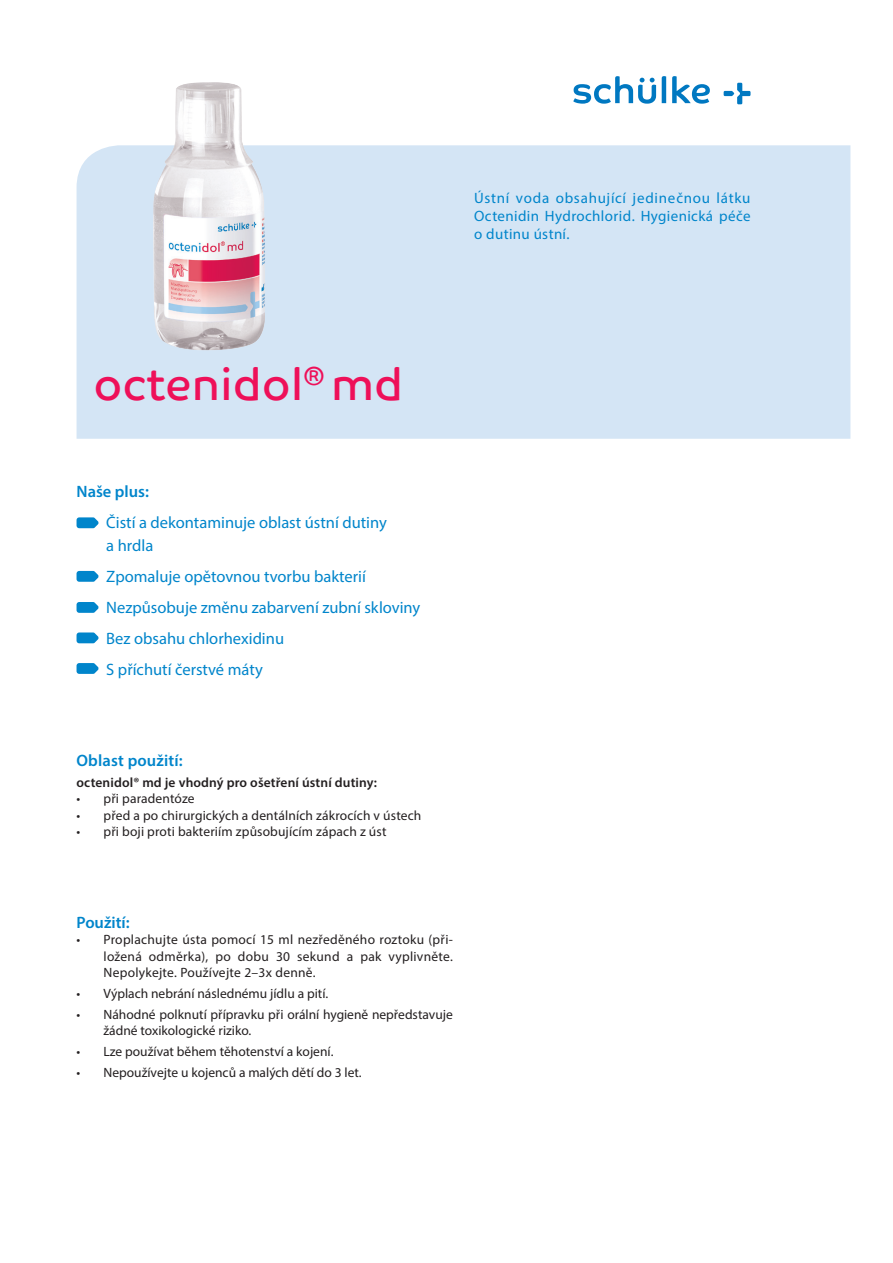
<style>
.page{position:relative;width:893px;height:1263px;background:#fff}
.page>*{position:absolute;margin:0;border:0;box-sizing:border-box;transform-origin:0 0}
.t1{font:45px "Co Text";color:#ee1059}
.t2{font:16.5px/31px "Myriad Pro";color:#0085cb}
.t3{font:600 16.5px "Myriad Pro";color:#0085cb}
.t4{font:15px/18px "Myriad Pro";letter-spacing:.025em;color:#0085cb;text-align:justify}
.t5{font:13.5px/16.5px "Myriad Pro";color:#231f20;text-align:justify}
.t6{font:600 13.5px "Myriad Pro";letter-spacing:.01em;color:#231f20}
</style>
<div class="page">
<div style="left:77px;top:145px;width:773px;height:294px;background:#d4e5f5"></div>
<svg style="left:77px;top:602px;width:22px;height:11px"></svg>
<svg style="left:77px;top:571px;width:22px;height:11px"></svg>
<svg style="left:77px;top:517px;width:22px;height:11px"></svg>
<svg style="left:77px;top:632px;width:22px;height:11px"></svg>
<svg style="left:77px;top:663px;width:22px;height:11px"></svg>
<img style="left:153px;top:82px;width:112px;height:270px">
<svg style="left:573px;top:76px;width:83px;height:28px"></svg>
<svg style="left:662px;top:76px;width:4px;height:27px"></svg>
<svg style="left:672px;top:76px;width:38px;height:28px"></svg>
<svg style="left:724px;top:83px;width:26px;height:21px"></svg>
<p class="t4" style="left:474px;top:189px;width:278px">Ústní voda obsahující jedinečnou látku Octenidin Hydrochlorid. Hygienická péče o dutinu ústní.</p>
<h1 class="t1" style="left:94px;top:357px;width:311px">octenidol<sup>®</sup> md</h1>
<p class="t3" style="left:77px;top:481px;width:74px">Naše plus:</p>
<p class="t2" style="left:106px;top:511px;width:282px;line-height:22.5px">Čistí a dekontaminuje oblast ústní dutiny a hrdla</p>
<p class="t2" style="left:106px;top:560px;width:316px">Zpomaluje opětovnou tvorbu bakterií Nezpůsobuje změnu zabarvení zubní skloviny Bez obsahu chlorhexidinu<br>S příchutí čerstvé máty</p>
<p class="t3" style="left:77px;top:750px;width:108px">Oblast použití:</p>
<p class="t6" style="left:77px;top:774px;width:302px">octenidol® md je vhodný pro ošetření ústní dutiny:</p>
<p class="t5" style="left:77px;top:790px;width:120px">• při paradentóze</p>
<p class="t5" style="left:77px;top:807px;width:346px">• před a po chirurgických a dentálních zákrocích v ústech</p>
<p class="t5" style="left:77px;top:823px;width:311px">• při boji proti bakteriím způsobujícím zápach z úst</p>
<p class="t3" style="left:77px;top:912px;width:55px">Použití:</p>
<p class="t5" style="left:104px;top:931px;width:351px;text-indent:-27px">• Proplachujte ústa pomocí 15 ml nezředěného roztoku (při&shy;ložená odměrka), po dobu 30 sekund a pak vyplivněte.<br>Nepolykejte. Používejte 2–3x denně.</p>
<p class="t5" style="left:77px;top:985px;width:253px">• Výplach nebrání následnému jídlu a pití.</p>
<p class="t5" style="left:104px;top:1006px;width:351px;text-indent:-27px">• Náhodné polknutí přípravku při orální hygieně nepředstavuje žádné toxikologické riziko.</p>
<p class="t5" style="left:77px;top:1043px;width:258px">• Lze používat během těhotenství a kojení.</p>
<p class="t5" style="left:77px;top:1064px;width:287px">• Nepoužívejte u kojenců a malých dětí do 3 let.</p>
</div>
